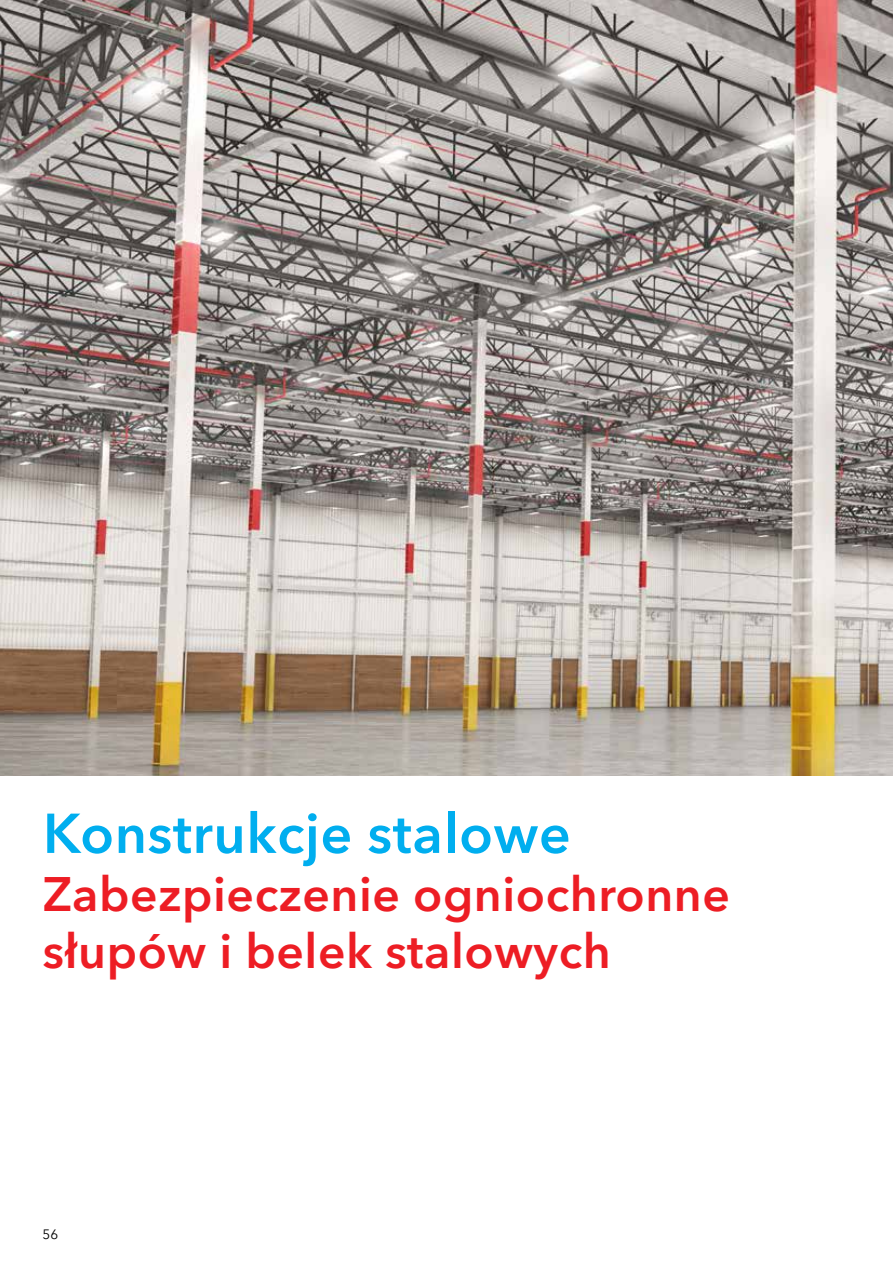
<style>
.page{position:relative;width:893px;height:1263px;background:#fff}
.page>*{position:absolute;margin:0;border:0;box-sizing:border-box;transform-origin:0 0}
.t1{font:600 55.5px "Avenir Next LT Pro";letter-spacing:.01em;color:#00aeef}
.t2{font:600 48px/57.6px "Avenir Next LT Pro";letter-spacing:.01em;color:#ed1d24}
.t3{font:13.5px "Avenir Next LT Pro";color:#000}
</style>
<div class="page">
<img style="left:0;top:0;width:893px;height:775px">
<p class="t1" style="left:43px;top:800px;width:529px">Konstrukcje stalowe</p>
<p class="t2" style="left:43px;top:864px;width:689px">Zabezpieczenie ogniochronne słupów i belek stalowych</p>
<p class="t3" style="left:43px;top:1226px;width:17px">56</p>
</div>
